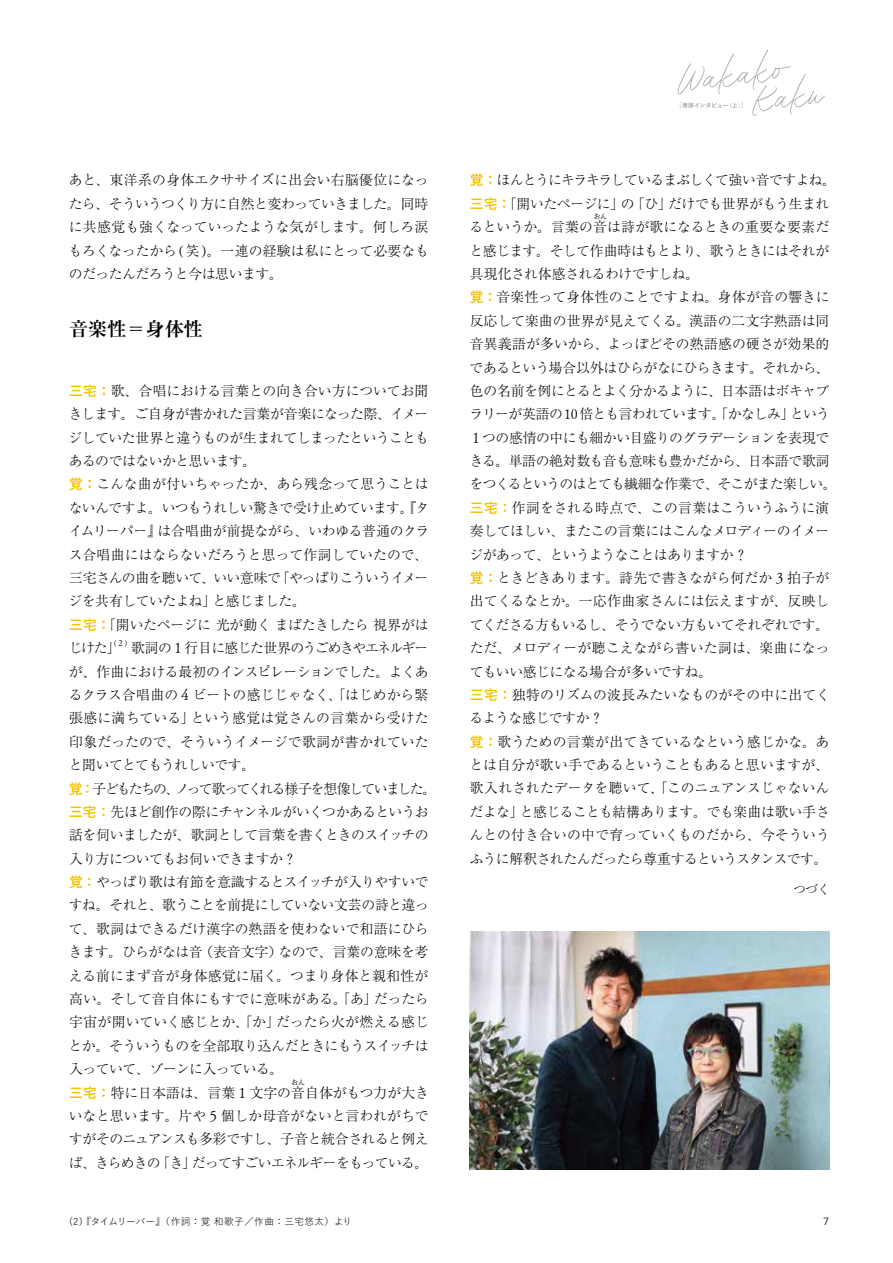
<style>
.page{position:relative;width:893px;height:1263px;background:#fff}
.page>*{position:absolute;margin:0;border:0;box-sizing:border-box;transform-origin:0 0}
.t1{font:700 19.2px "P Ryumin Pr 6 N";color:#000}
.t2{font:300 13.8px/23.4px "P Ryumin Pr 6 N";letter-spacing:-.02em;color:#000}
.t3{font:300 12.45px "P Ryumin Pr 6 N";color:#000}
.t4{font:300 10.65px "Univers LT Pro 45";color:#000}
.t5{font:9.6px "Yu Go Pr 6 N";letter-spacing:.04em;color:#000}
.t6{font:8.1px "Tsuku A Old Min Pr 6 N L";color:#000}
.t7{font:300 6.9px "P Ryumin Pr 6 N";color:#000}
.s1{font-family:"Tsuku A Old Min Pr 6 N L";font-weight:400}
.s2{font-family:"Tsuku A Old Min Pr 6 N B";font-weight:400}
.s3{font-family:"Yu Go Pr 6 N";font-weight:700;color:#f4c200}
.s4{font-family:"Tsuku A Old Min Pr 6 L";font-weight:400}
.s5{font-family:"Ryumin Std Light KO";font-weight:400}
</style>
<div class="page">
<img style="left:470px;top:931px;width:359px;height:238px">
<svg style="left:677px;top:49px;width:148px;height:67px"></svg>
<p class="t2" style="left:69px;top:168px;width:362px;text-align:justify">あと<span class="s1">、</span>東洋系の身体エクササイズに出会い右脳優位になったら<span class="s1">、</span>そういうつくり方に自然と変わっていきました<span class="s1">。</span>同時に共感覚も強くなっていったような気がします<span class="s1">。</span>何しろ涙もろくなったから<span class="s1">(</span>笑<span class="s1">)。</span>一連の経験は私にとって必要なものだったんだろうと今は思います<span class="s1">。</span></p>
<h1 class="t1" style="left:69px;top:314px;width:135px">音楽性<span class="s2">＝</span>身体性</h1>
<p class="t2" style="left:69px;top:378px;width:362px"><span class="s3">三宅：</span>歌<span class="s1">、</span>合唱における言葉との向き合い方についてお聞きします<span class="s1">。</span>ご自身が書かれた言葉が音楽になった際<span class="s1">、</span>イメージしていた世界と違うものが生まれてしまったということもあるのではないかと思います<span class="s1">。<br></span><span class="s3">覚：</span>こんな曲が付いちゃったか<span class="s1">、</span>あら残念って思うことはないんですよ<span class="s1">。</span>いつもうれしい驚きで受け止めています<span class="s1">。『</span>タイムリーパー<span class="s1">』</span>は合唱曲が前提ながら<span class="s1">、</span>いわゆる普通のクラス合唱曲にはならないだろうと思って作詞していたので<span class="s1">、</span>三宅さんの曲を聴いて<span class="s1">、</span>いい意味で<span class="s1">「</span>やっぱりこういうイメージを共有していたよね<span class="s1">」</span>と感じました<span class="s1">。<br></span><span class="s3">三宅：</span><span class="s1">「</span>開いたページに光が動くまばたきしたら視界がはじけた<span class="s1">」</span></p>
<p class="t6" style="left:114px;top:636px;width:15px">(２)</p>
<p class="t2" style="left:69px;top:636px;width:369px;text-indent:62px">歌詞の<span class="s1">１</span>行目に感じた世界のうごめきやエネルギーが<span class="s1">、</span>作曲における最初のインスピレーションでした<span class="s1">。</span>よくあるクラス合唱曲の<span class="s1">４</span>ビートの感じじゃなく<span class="s1">、「</span>はじめから緊張感に満ちている<span class="s1">」</span>という感覚は覚さんの言葉から受けた印象だったので<span class="s1">、</span>そういうイメージで歌詞が書かれていたと聞いてとてもうれしいです<span class="s1">。<br></span><span class="s3">覚：</span>子どもたちの<span class="s1">、</span>ノって歌ってくれる様子を想像していました<span class="s1">。</span><span class="s3">三宅：</span>先ほど創作の際にチャンネルがいくつかあるというお話を伺いましたが<span class="s1">、</span>歌詞として言葉を書くときのスイッチの入り方についてもお伺いできますか<span class="s1">？<br></span><span class="s3">覚：</span>やっぱり歌は有節を意識するとスイッチが入りやすいですね<span class="s1">。</span>それと<span class="s1">、</span>歌うことを前提にしていない文芸の詩と違って<span class="s1">、</span>歌詞はできるだけ漢字の熟語を使わないで和語にひらきます<span class="s1">。</span>ひらがなは音<span class="s1">（</span>表音文字<span class="s1">）</span>なので<span class="s1">、</span>言葉の意味を考える前にまず音が身体感覚に届く<span class="s1">。</span>つまり身体と親和性が高い<span class="s1">。</span>そして音自体にもすでに意味がある<span class="s1">。「</span>あ<span class="s1">」</span>だったら宇宙が開いていく感じとか<span class="s1">、「</span>か<span class="s1">」</span>だったら火が燃える感じとか<span class="s1">。</span>そういうものを全部取り込んだときにもうスイッチは入っていて<span class="s1">、</span>ゾーンに入っている<span class="s1">。<br></span><span class="s3">三宅：</span>特に日本語は<span class="s1">、</span>言葉<span class="s1">１</span>文字の音自体がもつ力が大き</p>
<p class="t7" style="left:291px;top:1076px;width:15px">おん</p>
<p class="t2" style="left:69px;top:1103px;width:361px;text-align:justify">いなと思います<span class="s1">。</span>片や<span class="s1">５</span>個しか母音がないと言われがちですがそのニュアンスも多彩ですし<span class="s1">、</span>子音と統合されると例えば<span class="s1">、</span>きらめきの<span class="s1">「</span>き<span class="s1">」</span>だってすごいエネルギーをもっている<span class="s1">。</span></p>
<p class="t2" style="left:470px;top:168px;width:368px"><span class="s3">覚：</span>ほんとうにキラキラしているまぶしくて強い音ですよね<span class="s1">。</span><span class="s3">三宅：</span><span class="s1">「</span>開いたページに<span class="s1">」</span>の<span class="s1">「</span>ひ<span class="s1">」</span>だけでも世界がもう生まれるというか<span class="s1">。</span><span class="s4">言葉</span><span class="s5">の</span>音は詩が歌になるときの重要な要素だ</p>
<p class="t7" style="left:593px;top:211px;width:15px">おん</p>
<p class="t2" style="left:469px;top:238px;width:369px">と感じます<span class="s1">。</span>そして作曲時はもとより<span class="s1">、</span>歌うときにはそれが具現化され体感されるわけですしね<span class="s1">。<br></span><span class="s3">覚：</span>音楽性って身体性のことですよね<span class="s1">。</span>身体が音の響きに反応して楽曲の世界が見えてくる<span class="s1">。</span>漢語の二文字熟語は同音異義語が多いから<span class="s1">、</span>よっぽどその熟語感の硬さが効果的であるという場合以外はひらがなにひらきます<span class="s1">。</span>それから<span class="s1">、</span>色の名前を例にとるとよく分かるように<span class="s1">、</span>日本語はボキャブラリーが英語の<span class="s1">10</span>倍とも言われています<span class="s1">。「</span>かなしみ<span class="s1">」</span>という<br><span class="s1">１</span>つの感情の中にも細かい目盛りのグラデーションを表現できる<span class="s1">。</span>単語の絶対数も音も意味も豊かだから<span class="s1">、</span>日本語で歌詞をつくるというのはとても繊細な作業で<span class="s1">、</span>そこがまた楽しい<span class="s1">。</span><span class="s3">三宅：</span>作詞をされる時点で<span class="s1">、</span>この言葉はこういうふうに演奏してほしい<span class="s1">、</span>またこの言葉にはこんなメロディーのイメージがあって<span class="s1">、</span>というようなことはありますか<span class="s1">？<br></span><span class="s3">覚：</span>ときどきあります<span class="s1">。</span>詩先で書きながら何だか<span class="s1">３</span>拍子が出てくるなとか<span class="s1">。</span>一応作曲家さんには伝えますが<span class="s1">、</span>反映してくださる方もいるし<span class="s1">、</span>そうでない方もいてそれぞれです<span class="s1">。</span>ただ<span class="s1">、</span>メロディーが聴こえながら書いた詞は<span class="s1">、</span>楽曲になってもいい感じになる場合が多いですね<span class="s1">。<br></span><span class="s3">三宅：</span>独特のリズムの波長みたいなものがその中に出てくるような感じですか<span class="s1">？<br></span><span class="s3">覚：</span>歌うための言葉が出てきているなという感じかな<span class="s1">。</span>あとは自分が歌い手であるということもあると思いますが<span class="s1">、</span>歌入れされたデータを聴いて<span class="s1">、「</span>このニュアンスじゃないんだよな<span class="s1">」</span>と感じることも結構あります<span class="s1">。</span>でも楽曲は歌い手さんとの付き合いの中で育っていくものだから<span class="s1">、</span>今そういうふうに解釈されたんだったら尊重するというスタンスです<span class="s1">。</span></p>
<p class="t3" style="left:793px;top:879px;width:38px">つづく</p>
<p class="t5" style="left:69px;top:1213px;width:284px">(2) 『タイムリーパー』（作詞：覚 和歌子／作曲：三宅悠太）より</p>
<p class="t4" style="left:823px;top:1214px;width:7px">7</p>
</div>
